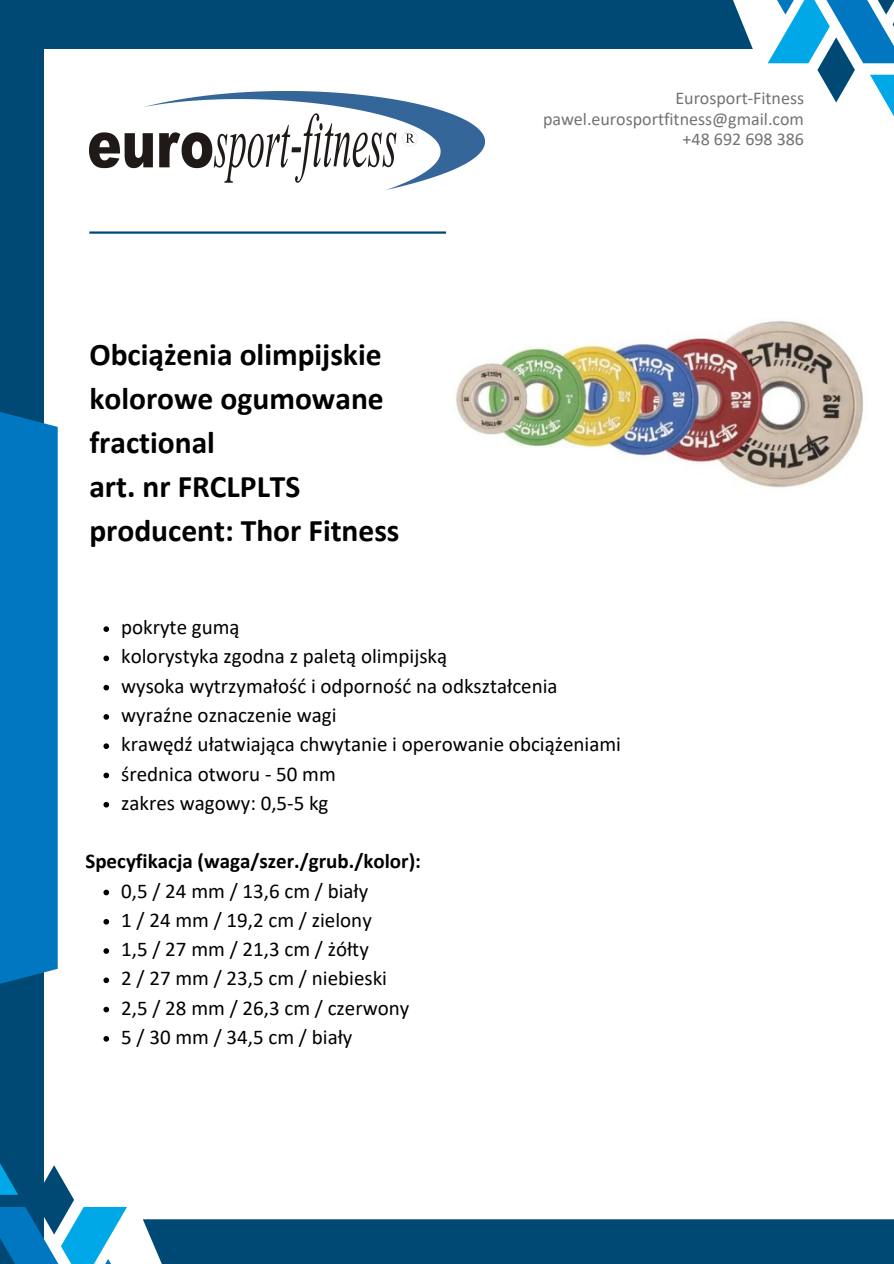
<style>
.page{position:relative;width:894px;height:1264px;background:#fff}
.page>*{position:absolute;margin:0;border:0;box-sizing:border-box;transform-origin:0 0}
.t1{font:700 31.5px/43.8px "Calibri";color:#000;text-align:justify}
.t2{font:21px "Calibri";color:#000}
.t3{font:700 21px "Calibri";color:#000}
.t4{font:18px "Calibri";color:#737373}
</style>
<div class="page">
<svg style="left:767px;top:0;width:126px;height:115px"></svg>
<div style="left:0;top:40px;width:44px;height:1223px;background:#014975"></div>
<svg style="left:0;top:1163px;width:127px;height:100px"></svg>
<hr style="left:89px;top:231px;width:715px;height:3px;background:#014975">
<div style="left:0;top:0;width:752px;height:49px;background:#014975"></div>
<div style="left:143px;top:1219px;width:750px;height:44px;background:#014975"></div>
<div style="left:0;top:404px;width:58px;height:587px;background:#0077c0"></div>
<img style="left:89px;top:91px;width:395px;height:98px">
<img style="left:446px;top:231px;width:418px;height:257px">
<svg style="left:103px;top:626px;width:6px;height:6px"></svg>
<svg style="left:103px;top:655px;width:6px;height:6px"></svg>
<svg style="left:103px;top:685px;width:6px;height:5px"></svg>
<svg style="left:103px;top:714px;width:6px;height:5px"></svg>
<svg style="left:103px;top:743px;width:6px;height:6px"></svg>
<svg style="left:103px;top:772px;width:6px;height:6px"></svg>
<svg style="left:103px;top:802px;width:6px;height:5px"></svg>
<svg style="left:103px;top:889px;width:6px;height:6px"></svg>
<svg style="left:103px;top:919px;width:6px;height:5px"></svg>
<svg style="left:103px;top:948px;width:6px;height:5px"></svg>
<svg style="left:103px;top:977px;width:6px;height:6px"></svg>
<svg style="left:103px;top:1006px;width:6px;height:6px"></svg>
<svg style="left:103px;top:1036px;width:6px;height:5px"></svg>
<p class="t1" style="left:89px;top:335px;width:296px">Obciążenia olimpijskie kolorowe ogumowane fractional</p>
<p class="t1" style="left:89px;top:467px;width:212px">art. nr FRCLPLTS</p>
<p class="t1" style="left:89px;top:511px;width:311px">producent: Thor Fitness</p>
<p class="t4" style="left:675px;top:91px;width:130px">Eurosport-Fitness</p>
<p class="t4" style="left:543px;top:111px;width:262px">pawel.eurosportfitness@gmail.com</p>
<p class="t4" style="left:682px;top:132px;width:123px">+48 692 698 386</p>
<p class="t2" style="left:121px;top:618px;width:120px">pokryte gumą</p>
<p class="t2" style="left:121px;top:647px;width:327px">kolorystyka zgodna z paletą olimpijską</p>
<p class="t2" style="left:121px;top:677px;width:438px">wysoka wytrzymałość i odporność na odkształcenia</p>
<p class="t2" style="left:121px;top:706px;width:217px">wyraźne oznaczenie wagi</p>
<p class="t2" style="left:121px;top:735px;width:501px">krawędź ułatwiająca chwytanie i operowanie obciążeniami</p>
<p class="t2" style="left:121px;top:764px;width:216px">średnica otworu - 50 mm</p>
<p class="t2" style="left:121px;top:794px;width:209px">zakres wagowy: 0,5-5 kg</p>
<p class="t3" style="left:85px;top:852px;width:337px">Specyfikacja (waga/szer./grub./kolor):</p>
<p class="t2" style="left:121px;top:881px;width:248px">0,5 / 24 mm / 13,6 cm / biały</p>
<p class="t2" style="left:121px;top:911px;width:252px">1 / 24 mm / 19,2 cm / zielony</p>
<p class="t2" style="left:121px;top:940px;width:249px">1,5 / 27 mm / 21,3 cm / żółty</p>
<p class="t2" style="left:121px;top:969px;width:267px">2 / 27 mm / 23,5 cm / niebieski</p>
<p class="t2" style="left:121px;top:998px;width:289px">2,5 / 28 mm / 26,3 cm / czerwony</p>
<p class="t2" style="left:121px;top:1028px;width:233px">5 / 30 mm / 34,5 cm / biały</p>
</div>
